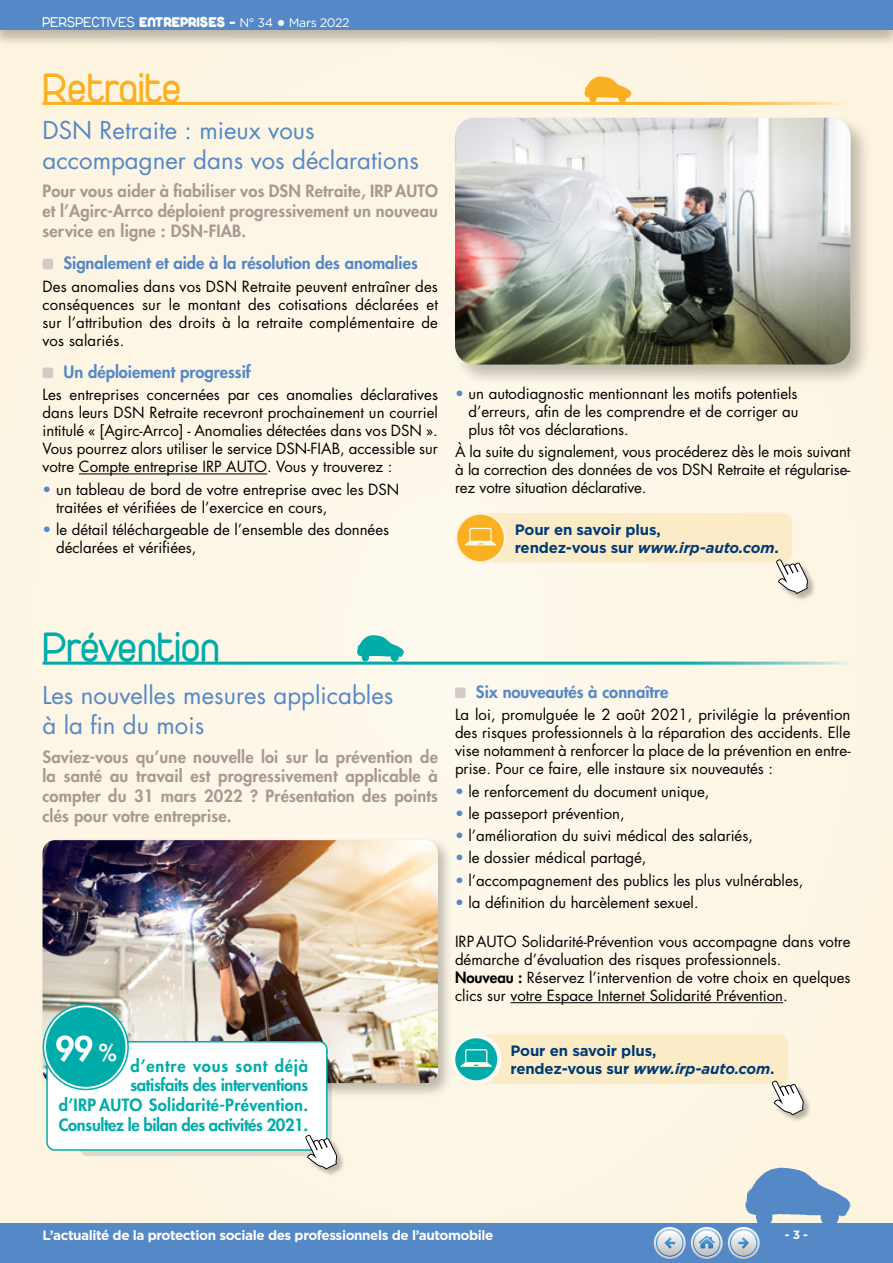
<style>
.page{position:relative;width:893px;height:1263px;background:#fdf6e6}
.page>*{position:absolute;margin:0;border:0;box-sizing:border-box;transform-origin:0 0}
.t1{font:45px "Duepuntozero";color:#00aca9}
.t2{font:45px "Duepuntozero";color:#f9b122}
.t3{font:800 33px "Futura Std";color:#fff}
.t4{font:24px/30px "Futura Std";color:#5488c7}
.t5{font:800 16.5px/19.8px "Futura Std";letter-spacing:.01em;color:#aa9893;text-align:justify}
.t6{font:800 16.5px/19.8px "Futura Std";letter-spacing:-.02em;color:#00aca9;text-align:right}
.t7{font:800 16.5px "Futura Std";color:#5488c7}
.t8{font:15px/18px "Futura Std";color:#000;text-align:justify}
.t9{font:700 15px/18px "Gotham";letter-spacing:-.01em;color:#003a76}
.t10{font:15px "Duepuntozero";color:#fff}
.t11{font:700 13.5px "Gotham";letter-spacing:-.03em;color:#fff}
.t12{font:700 12px "Gotham";color:#fff}
.s1{font-weight:900}
.s2{font-family:"Gotham";font-size:12.45px}
.s3{font-family:"Gotham";font-weight:700;font-size:20.1px}
.s4{color:#5488c7}
.s5{font-style:italic}
.s6{font-size:22.5px}
.s7{font-weight:800}
</style>
<div class="page">
<div style="left:0;top:1224px;width:893px;height:39px;background:#5488c7"></div>
<div style="left:0;top:0;width:893px;height:48px;background:#000;opacity:.25"></div>
<div style="left:0;top:0;width:893px;height:30px;background:#5488c7"></div>
<div style="left:80px;top:1046px;width:252px;height:110px;background:#dbd9cc;border-radius:9px"></div>
<hr style="left:79px;top:473px;width:188px;height:1px;background:#000">
<div style="left:43px;top:259px;width:10px;height:10px;background:#d4cac8;border-radius:2px"></div>
<div style="left:43px;top:367px;width:10px;height:11px;background:#d4cac8;border-radius:2px"></div>
<svg style="left:584px;top:76px;width:47px;height:26px"></svg>
<hr style="left:43px;top:102px;width:807px;height:3px;background:#fff">
<div style="left:481px;top:513px;width:311px;height:49px;background:#fbecc7;border-radius:9px"></div>
<div style="left:776px;top:559px;width:40px;height:43px;background:#000;opacity:.27"></div>
<svg style="left:776px;top:559px;width:32px;height:35px"></svg>
<svg style="left:455px;top:512px;width:51px;height:51px;background:#f9c150"></svg>
<svg style="left:465px;top:528px;width:31px;height:17px"></svg>
<div style="left:452px;top:114px;width:421px;height:273px;background:#000;opacity:.25"></div>
<img style="left:455px;top:118px;width:395px;height:247px">
<hr style="left:510px;top:1002px;width:273px;height:1px;background:#000">
<div style="left:455px;top:687px;width:11px;height:11px;background:#d4cac8;border-radius:2px"></div>
<div style="left:39px;top:836px;width:414px;height:262px;background:#000;opacity:.25"></div>
<img style="left:43px;top:840px;width:395px;height:243px">
<div style="left:477px;top:1034px;width:311px;height:50px;background:#fbecc7;border-radius:9px"></div>
<div style="left:772px;top:1081px;width:40px;height:42px;background:#000;opacity:.27"></div>
<svg style="left:772px;top:1080px;width:32px;height:35px"></svg>
<svg style="left:451px;top:1034px;width:51px;height:51px"></svg>
<svg style="left:461px;top:1049px;width:31px;height:18px"></svg>
<div style="left:47px;top:1042px;width:280px;height:108px;background:#fff;border-radius:8px"></div>
<div style="left:46px;top:1041px;width:282px;height:110px;border:2px solid #00aca9;border-radius:8px"></div>
<svg style="left:43px;top:1005px;width:85px;height:84px"></svg>
<div style="left:43px;top:1004px;width:86px;height:86px;border:2px solid #00aca9;border-radius:50%"></div>
<div style="left:46px;top:1007px;width:79px;height:80px;background:#00aca9;border-radius:50%"></div>
<svg style="left:357px;top:635px;width:47px;height:27px"></svg>
<hr style="left:43px;top:662px;width:807px;height:3px;background:#fff">
<div style="left:306px;top:1135px;width:39px;height:43px;background:#000;opacity:.27"></div>
<svg style="left:305px;top:1134px;width:32px;height:35px"></svg>
<svg style="left:654px;top:1167px;width:196px;height:92px"></svg>
<p class="t10" style="left:43px;top:14px;width:309px">PERSPECTIVES <span class="s1">ENTREPRISES -</span> <span class="s2">N° 34</span> <span class="s3">•</span> <span class="s2">Mars 2022</span></p>
<h1 class="t2" style="left:43px;top:64px;width:141px">Retraite</h1>
<h3 class="t4" style="left:43px;top:115px;width:378px">DSN Retraite : mieux vous accompagner dans vos déclarations</h3>
<p class="t5" style="left:43px;top:181px;width:397px">Pour vous aider à fiabiliser vos DSN Retraite, IRPAUTO et l’Agirc-Arrco déploient progressivement un nouveau service en ligne : DSN-FIAB.</p>
<p class="t7" style="left:64px;top:253px;width:356px">Signalement et aide à la résolution des anomalies</p>
<p class="t8" style="left:43px;top:277px;width:397px">Des anomalies dans vos DSN Retraite peuvent entraîner des conséquences sur le montant des cotisations déclarées et sur l’attribution des droits à la retraite complémentaire de vos salariés.</p>
<p class="t7" style="left:64px;top:362px;width:189px">Un déploiement progressif</p>
<p class="t8" style="left:43px;top:386px;width:397px">Les entreprises concernées par ces anomalies déclaratives dans leurs DSN Retraite recevront prochainement un courriel intitulé « [Agirc-Arrco] - Anomalies détectées dans vos DSN ».<br>Vous pourrez alors utiliser le service DSN-FIAB, accessible sur votre Compte entreprise IRP AUTO. Vous y trouverez :</p>
<p class="t8" style="left:56px;top:480px;width:345px;text-indent:-13px"><span class="s4">•</span> un tableau de bord de votre entreprise avec les DSN traitées et vérifiées de l’exercice en cours,</p>
<p class="t8" style="left:56px;top:521px;width:335px;text-indent:-13px"><span class="s4">•</span> le détail téléchargeable de l’ensemble des données déclarées et vérifiées,</p>
<p class="t8" style="left:468px;top:385px;width:332px;text-indent:-14px"><span class="s4">•</span> un autodiagnostic mentionnant les motifs potentiels d’erreurs, afin de les comprendre et de corriger au plus tôt vos déclarations.</p>
<p class="t8" style="left:455px;top:443px;width:397px">À la suite du signalement, vous procéderez dès le mois suivant à la correction des données de vos DSN Retraite et régularise&shy;rez votre situation déclarative.</p>
<p class="t9" style="left:515px;top:521px;width:266px">Pour en savoir plus,<br>rendez-vous sur <span class="s5">www.irp-auto.com</span>.</p>
<h1 class="t1" style="left:43px;top:623px;width:179px">Prévention</h1>
<h3 class="t4" style="left:43px;top:681px;width:352px">Les nouvelles mesures applicables à la fin du mois</h3>
<p class="t5" style="left:43px;top:747px;width:397px">Saviez-vous qu’une nouvelle loi sur la prévention de la santé au travail est progressivement applicable à compter du 31 mars 2022 ? Présentation des points clés pour votre entreprise.</p>
<h2 class="t3" style="left:56px;top:1028px;width:63px">99 <span class="s6">%</span></h2>
<p class="t6" style="left:59px;top:1056px;width:251px">d’entre vous sont déjà<br>satisfaits des interventions d’IRPAUTO Solidarité-Prévention.<br>Consultez le bilan des activités 2021.</p>
<p class="t7" style="left:476px;top:682px;width:194px">Six nouveautés à connaître</p>
<p class="t8" style="left:455px;top:706px;width:397px">La loi, promulguée le 2 août 2021, privilégie la prévention des risques professionnels à la réparation des accidents. Elle vise notamment à renforcer la place de la prévention en entre&shy;prise. Pour ce faire, elle instaure six nouveautés :</p>
<p class="t8" style="left:455px;top:782px;width:256px"><span class="s4">•</span> le renforcement du document unique,</p>
<p class="t8" style="left:455px;top:804px;width:171px"><span class="s4">•</span> le passeport prévention,</p>
<p class="t8" style="left:455px;top:827px;width:299px"><span class="s4">•</span> l’amélioration du suivi médical des salariés,</p>
<p class="t8" style="left:455px;top:849px;width:193px"><span class="s4">•</span> le dossier médical partagé,</p>
<p class="t8" style="left:455px;top:871px;width:350px"><span class="s4">•</span> l’accompagnement des publics les plus vulnérables,</p>
<p class="t8" style="left:455px;top:893px;width:245px"><span class="s4">•</span> la définition du harcèlement sexuel.</p>
<p class="t8" style="left:455px;top:933px;width:397px;text-align:left">IRPAUTO Solidarité-Prévention vous accompagne dans votre démarche d’évaluation des risques professionnels.<br><span class="s7">Nouveau :</span> Réservez l’intervention de votre choix en quelques clics sur votre Espace Internet Solidarité Prévention.</p>
<p class="t9" style="left:510px;top:1042px;width:266px">Pour en savoir plus,<br>rendez-vous sur <span class="s5">www.irp-auto.com</span>.</p>
<p class="t11" style="left:43px;top:1226px;width:452px">L’actualité de la protection sociale des professionnels de l’automobile</p>
<p class="t12" style="left:785px;top:1226px;width:25px">- 3 -</p>
</div>
